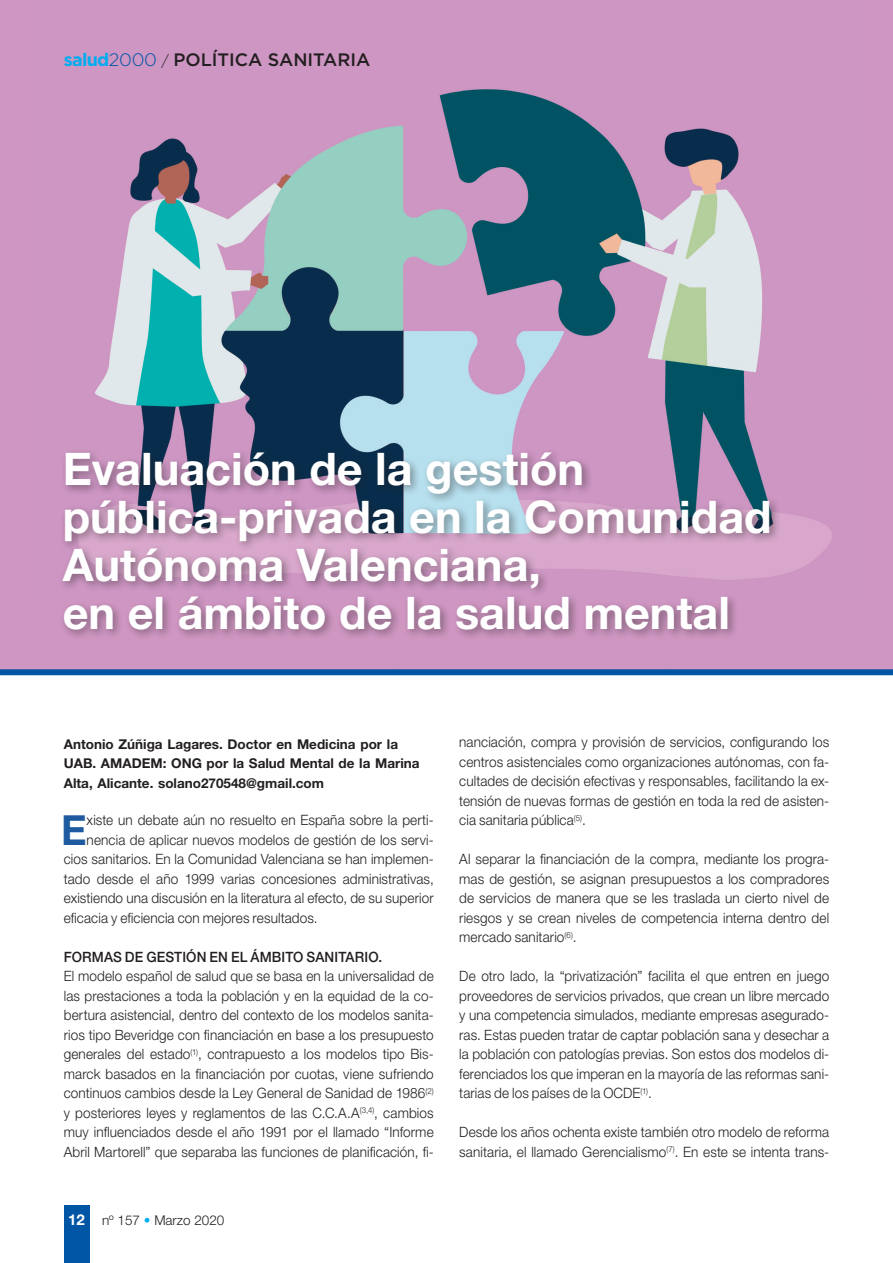
<style>
.page{position:relative;width:893px;height:1263px;background:#fff}
.page>*{position:absolute;margin:0;border:0;box-sizing:border-box;transform-origin:0 0}
._03_TITULO_01{font:700 45px/48px "Helvetica Neue LT Std";color:#fff}
._01_txt_comun{font:700 41.55px "Helvetica Neue LT Std";color:#1e5aa0;scale:.95 1}
.t1{font:500 18px "Gotham";color:#231f20}
._01_txt_comun-2{font:300 14.25px/19.5px "Helvetica Neue LT Std";letter-spacing:.01em;color:#231f20;text-align:justify;scale:.95 1}
._01_txt_comun-3{font:500 14.25px "Helvetica Neue LT Std";letter-spacing:.01em;color:#231f20;scale:.95 1}
._03_AUTOR_01{font:700 13.5px/19.5px "Helvetica Neue LT Std";color:#231f20}
.t2{font:300 13.5px "Helvetica Neue LT Std";color:#231f20}
.s1{font-weight:700;color:#00aeef}
.s2{font-weight:300;color:#0155a5}
.s3{font-weight:300;font-size:15px}
.s4{font-weight:700;font-size:15px;color:#fff}
.s5{color:#00aeef}
</style>
<div class="page">
<div style="left:64px;top:1205px;width:25px;height:58px;background:#0155a5"></div>
<img style="left:0;top:0;width:893px;height:669px">
<div style="left:0;top:669px;width:893px;height:6px;background:#0155a5"></div>
<div style="left:58px;top:448px;width:723px;height:193px;background:#231f20;opacity:.45"></div>
<p class="t1" style="left:64px;top:49px;width:308px"><span class="s1">salud</span><span class="s2">2000</span> <span class="s3">/</span> POLÍTICA SANITARIA</p>
<p class="_03_TITULO_01" style="left:63px;top:444px;width:710px">Evaluación de la gestión pública-privada en la Comunidad<br>Autónoma Valenciana,<br>en el ámbito de la salud mental</p>
<p class="_03_AUTOR_01" style="left:64px;top:734px;width:357px">Antonio Zúñiga Lagares. Doctor en Medicina por la<br>UAB. AMADEM: ONG por la Salud Mental de la Marina<br>Alta, Alicante. solano270548@gmail.com</p>
<p class="_01_txt_comun" style="left:61px;top:804px;width:28px">E</p>
<p class="_01_txt_comun-2" style="left:87px;top:810px;width:367px">xiste un debate aún no resuelto en España sobre la perti-</p>
<p class="_01_txt_comun-2" style="left:87px;top:830px;width:367px">nencia de aplicar nuevos modelos de gestión de los servi-</p>
<p class="_01_txt_comun-2" style="left:64px;top:849px;width:391px">cios sanitarios. En la Comunidad Valenciana se han implemen-</p>
<p class="_01_txt_comun-2" style="left:64px;top:869px;width:391px">tado desde el año 1999 varias concesiones administrativas,</p>
<p class="_01_txt_comun-2" style="left:64px;top:888px;width:391px">existiendo una discusión en la literatura al efecto, de su superior</p>
<p class="_01_txt_comun-2" style="left:64px;top:908px;width:269px">eficacia y eficiencia con mejores resultados.</p>
<p class="_01_txt_comun-3" style="left:64px;top:948px;width:337px">FORMAS DE GESTIÓN EN EL ÁMBITO SANITARIO.</p>
<p class="_01_txt_comun-2" style="left:64px;top:966px;width:391px">El modelo español de salud que se basa en la universalidad de las prestaciones a toda la población y en la equidad de la co&shy;bertura asistencial, dentro del contexto de los modelos sanita&shy;rios tipo Beveridge con financiación en base a los presupuesto generales del estado<sup>(1)</sup>, contrapuesto a los modelos tipo Bis&shy;marck basados en la financiación por cuotas, viene sufriendo continuos cambios desde la Ley General de Sanidad de 1986<sup>(2) </sup>y posteriores leyes y reglamentos de las C.C.A.A<sup>(3,4)</sup>, cambios muy influenciados desde el año 1991 por el llamado “Informe Abril Martorell” que separaba las funciones de planificación, fi-</p>
<p class="t2" style="left:68px;top:1211px;width:158px"><span class="s4">12</span> nº 157 <span class="s5">•</span> Marzo 2020</p>
<p class="_01_txt_comun-2" style="left:459px;top:732px;width:391px">nanciación, compra y provisión de servicios, configurando los centros asistenciales como organizaciones autónomas, con fa&shy;cultades de decisión efectivas y responsables, facilitando la ex&shy;tensión de nuevas formas de gestión en toda la red de asisten&shy;cia sanitaria pública<sup>(5)</sup>.</p>
<p class="_01_txt_comun-2" style="left:459px;top:849px;width:391px">Al separar la financiación de la compra, mediante los progra&shy;mas de gestión, se asignan presupuestos a los compradores de servicios de manera que se les traslada un cierto nivel de riesgos y se crean niveles de competencia interna dentro del mercado sanitario<sup>(6)</sup>.</p>
<p class="_01_txt_comun-2" style="left:459px;top:966px;width:391px">De otro lado, la “privatización” facilita el que entren en juego proveedores de servicios privados, que crean un libre mercado y una competencia simulados, mediante empresas asegurado&shy;ras. Estas pueden tratar de captar población sana y desechar a la población con patologías previas. Son estos dos modelos di&shy;ferenciados los que imperan en la mayoría de las reformas sani&shy;tarias de los países de la OCDE<sup>(1)</sup>.</p>
<p class="_01_txt_comun-2" style="left:459px;top:1122px;width:391px">Desde los años ochenta existe también otro modelo de reforma sanitaria, el llamado Gerencialismo<sup>(7)</sup>. En este se intenta trans-</p>
</div>
